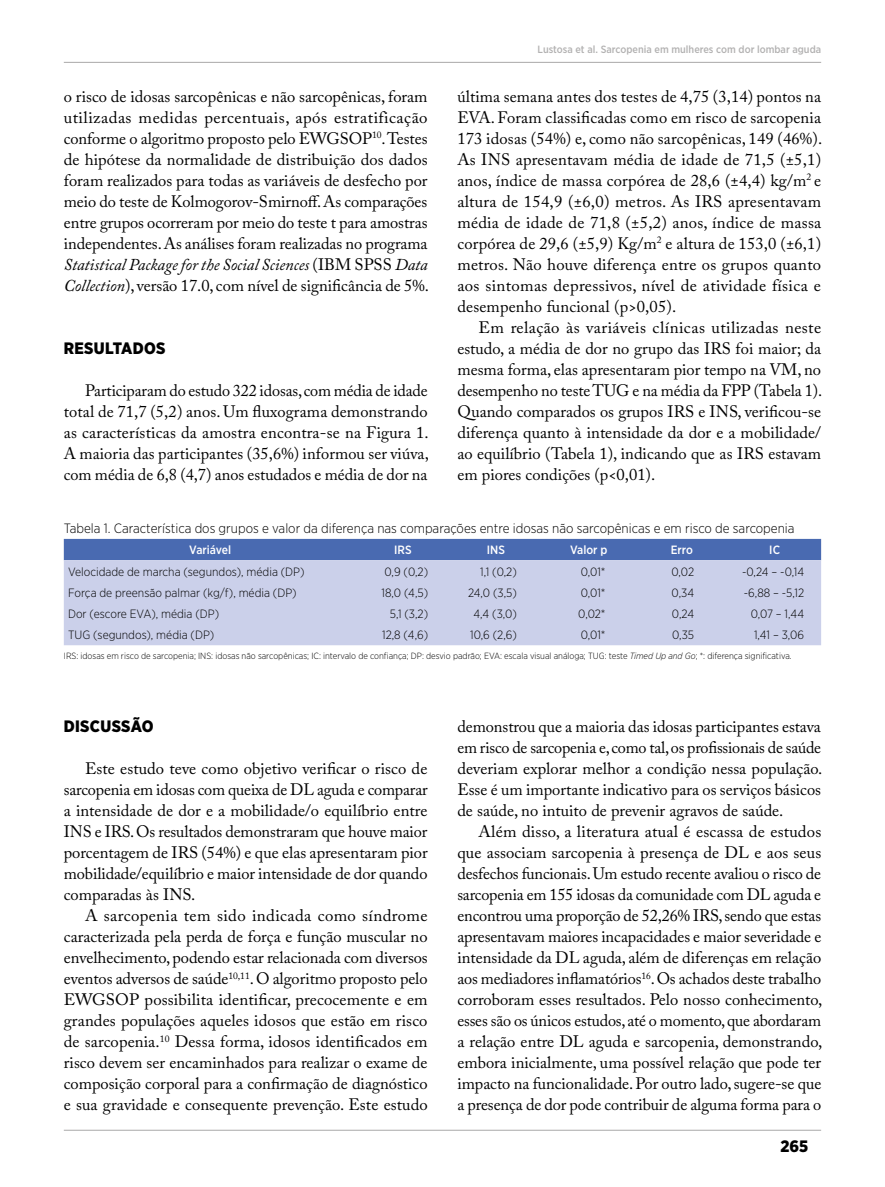
<style>
.page{position:relative;width:885px;height:1187px;background:#fff}
.page>*{position:absolute;margin:0;border:0;box-sizing:border-box;transform-origin:0 0}
.t1{font:16.5px/21px "Adobe Caslon Pro";color:#000;text-align:justify}
.t2{font:900 16.5px "Gotham Narrow";letter-spacing:.02em;color:#000}
.t3{font:300 13.5px "Gotham Narrow";color:#000}
.t4{font:300 12px "Gotham Narrow";color:#000}
.t5{font:500 12px "Gotham Narrow";color:#fff}
.t6{font:500 10.5px "Gotham Narrow";color:#b3b2b2}
.t7{font:300 9px "Gotham Narrow";color:#000}
.s1{font-style:italic}
</style>
<div class="page">
<hr style="left:64px;top:62px;width:757px;height:1px;background:#b3b2b2">
<hr style="left:64px;top:1129px;width:757px;height:1px;background:#b3b2b2">
<div style="left:64px;top:539px;width:757px;height:21px;background:#496ab1"></div>
<div style="left:64px;top:560px;width:757px;height:85px;background:#cbd0ea"></div>
<p class="t6" style="left:537px;top:42px;width:285px">Lustosa et al. Sarcopenia em mulheres com dor lombar aguda</p>
<p class="t1" style="left:457px;top:86px;width:366px">última semana antes dos testes de 4,75 (3,14) pontos na EVA. Foram classificadas como em risco de sarcopenia 173 idosas (54%) e, como não sarcopênicas, 149 (46%).<br>As INS apresentavam média de idade de 71,5 (±5,1) anos, índice de massa corpórea de 28,6 (±4,4) kg/m<sup>2</sup> e altura de 154,9 (±6,0) metros. As IRS apresentavam média de idade de 71,8 (±5,2) anos, índice de massa corpórea de 29,6 (±5,9) Kg/m<sup>2</sup> e altura de 153,0 (±6,1) metros. Não houve diferença entre os grupos quanto aos sintomas depressivos, nível de atividade física e desempenho funcional (p&gt;0,05).</p>
<p class="t1" style="left:457px;top:317px;width:366px;text-indent:21px">Em relação às variáveis clínicas utilizadas neste estudo, a média de dor no grupo das IRS foi maior; da mesma forma, elas apresentaram pior tempo na VM, no desempenho no teste TUG e na média da FPP (Tabela 1).<br>Quando comparados os grupos IRS e INS, verificou-se diferença quanto à intensidade da dor e a mobilidade/ ao equilíbrio (Tabela 1), indicando que as IRS estavam em piores condições (p&lt;0,01).</p>
<p class="t3" style="left:64px;top:520px;width:732px">Tabela 1. Característica dos grupos e valor da diferença nas comparações entre idosas não sarcopênicas e em risco de sarcopenia</p>
<p class="t5" style="left:189px;top:542px;width:43px">Variável</p>
<p class="t5" style="left:394px;top:542px;width:19px">IRS</p>
<p class="t5" style="left:487px;top:542px;width:20px">INS</p>
<p class="t5" style="left:570px;top:542px;width:39px">Valor p</p>
<p class="t5" style="left:670px;top:542px;width:24px">Erro</p>
<p class="t5" style="left:769px;top:542px;width:12px">IC</p>
<p class="t4" style="left:68px;top:564px;width:238px">Velocidade de marcha (segundos), média (DP)</p>
<p class="t4" style="left:384px;top:564px;width:45px">0,9 (0,2)</p>
<p class="t4" style="left:480px;top:564px;width:38px">1,1 (0,2)</p>
<p class="t4" style="left:580px;top:564px;width:26px">0,01*</p>
<p class="t4" style="left:671px;top:564px;width:24px">0,02</p>
<p class="t4" style="left:742px;top:564px;width:63px">-0,24 – -0,14</p>
<p class="t4" style="left:68px;top:585px;width:230px">Força de preensão palmar (kg/f), média (DP)</p>
<p class="t4" style="left:381px;top:585px;width:48px">18,0 (4,5)</p>
<p class="t4" style="left:468px;top:585px;width:50px">24,0 (3,5)</p>
<p class="t4" style="left:580px;top:585px;width:26px">0,01*</p>
<p class="t4" style="left:671px;top:585px;width:24px">0,34</p>
<p class="t4" style="left:743px;top:585px;width:62px">-6,88 – -5,12</p>
<p class="t4" style="left:68px;top:606px;width:152px">Dor (escore EVA), média (DP)</p>
<p class="t4" style="left:390px;top:606px;width:40px">5,1 (3,2)</p>
<p class="t4" style="left:473px;top:606px;width:45px">4,4 (3,0)</p>
<p class="t4" style="left:578px;top:606px;width:29px">0,02*</p>
<p class="t4" style="left:672px;top:606px;width:24px">0,24</p>
<p class="t4" style="left:750px;top:606px;width:55px">0,07 – 1,44</p>
<p class="t4" style="left:68px;top:628px;width:148px">TUG (segundos), média (DP)</p>
<p class="t4" style="left:382px;top:628px;width:48px">12,8 (4,6)</p>
<p class="t4" style="left:470px;top:628px;width:48px">10,6 (2,6)</p>
<p class="t4" style="left:580px;top:628px;width:26px">0,01*</p>
<p class="t4" style="left:672px;top:628px;width:24px">0,35</p>
<p class="t4" style="left:754px;top:628px;width:52px">1,41 – 3,06</p>
<p class="t7" style="left:64px;top:650px;width:729px">IRS: idosas em risco de sarcopenia; INS: idosas não sarcopênicas; IC: intervalo de confiança; DP: desvio padrão; EVA: escala visual análoga; TUG: teste <span class="s1">Timed Up and Go</span>; *: diferença significativa.</p>
<p class="t1" style="left:64px;top:86px;width:366px">o risco de idosas sarcopênicas e não sarcopênicas, foram utilizadas medidas percentuais, após estratificação conforme o algoritmo proposto pelo EWGSOP<sup>10</sup>. Testes de hipótese da normalidade de distribuição dos dados foram realizados para todas as variáveis de desfecho por meio do teste de Kolmogorov-Smirnoff. As comparações entre grupos ocorreram por meio do teste t para amostras independentes. As análises foram realizadas no programa <span class="s1">Statistical Package for the Social Sciences</span> (IBM SPSS <span class="s1">Data Collection</span>), versão 17.0, com nível de significância de 5%.</p>
<p class="t2" style="left:64px;top:337px;width:103px">RESULTADOS</p>
<p class="t1" style="left:64px;top:380px;width:366px;text-indent:21px">Participaram do estudo 322 idosas, com média de idade total de 71,7 (5,2) anos. Um fluxograma demonstrando as características da amostra encontra-se na Figura 1.<br>A maioria das participantes (35,6%) informou ser viúva, com média de 6,8 (4,7) anos estudados e média de dor na</p>
<p class="t2" style="left:64px;top:715px;width:91px">DISCUSSÃO</p>
<p class="t1" style="left:64px;top:758px;width:365px;text-indent:21px">Este estudo teve como objetivo verificar o risco de sarcopenia em idosas com queixa de DL aguda e comparar a intensidade de dor e a mobilidade/o equilíbrio entre INS e IRS. Os resultados demonstraram que houve maior porcentagem de IRS (54%) e que elas apresentaram pior mobilidade/equilíbrio e maior intensidade de dor quando comparadas às INS.</p>
<p class="t1" style="left:64px;top:905px;width:365px;text-indent:21px">A sarcopenia tem sido indicada como síndrome caracterizada pela perda de força e função muscular no envelhecimento, podendo estar relacionada com diversos eventos adversos de saúde<sup>10,11</sup>. O algoritmo proposto pelo EWGSOP possibilita identificar, precocemente e em grandes populações aqueles idosos que estão em risco de sarcopenia.<sup>10</sup> Dessa forma, idosos identificados em risco devem ser encaminhados para realizar o exame de composição corporal para a confirmação de diagnóstico e sua gravidade e consequente prevenção. Este estudo</p>
<p class="t1" style="left:457px;top:716px;width:366px">demonstrou que a maioria das idosas participantes estava em risco de sarcopenia e, como tal, os profissionais de saúde deveriam explorar melhor a condição nessa população.<br>Esse é um importante indicativo para os serviços básicos de saúde, no intuito de prevenir agravos de saúde.</p>
<p class="t1" style="left:457px;top:821px;width:366px;text-indent:21px">Além disso, a literatura atual é escassa de estudos que associam sarcopenia à presença de DL e aos seus desfechos funcionais. Um estudo recente avaliou o risco de sarcopenia em 155 idosas da comunidade com DL aguda e encontrou uma proporção de 52,26% IRS, sendo que estas apresentavam maiores incapacidades e maior severidade e intensidade da DL aguda, além de diferenças em relação aos mediadores inflamatórios<sup>16</sup>. Os achados deste trabalho corroboram esses resultados. Pelo nosso conhecimento, esses são os únicos estudos, até o momento, que abordaram a relação entre DL aguda e sarcopenia, demonstrando, embora inicialmente, uma possível relação que pode ter impacto na funcionalidade. Por outro lado, sugere-se que a presença de dor pode contribuir de alguma forma para o</p>
<p class="t2" style="left:780px;top:1135px;width:29px">265</p>
</div>
